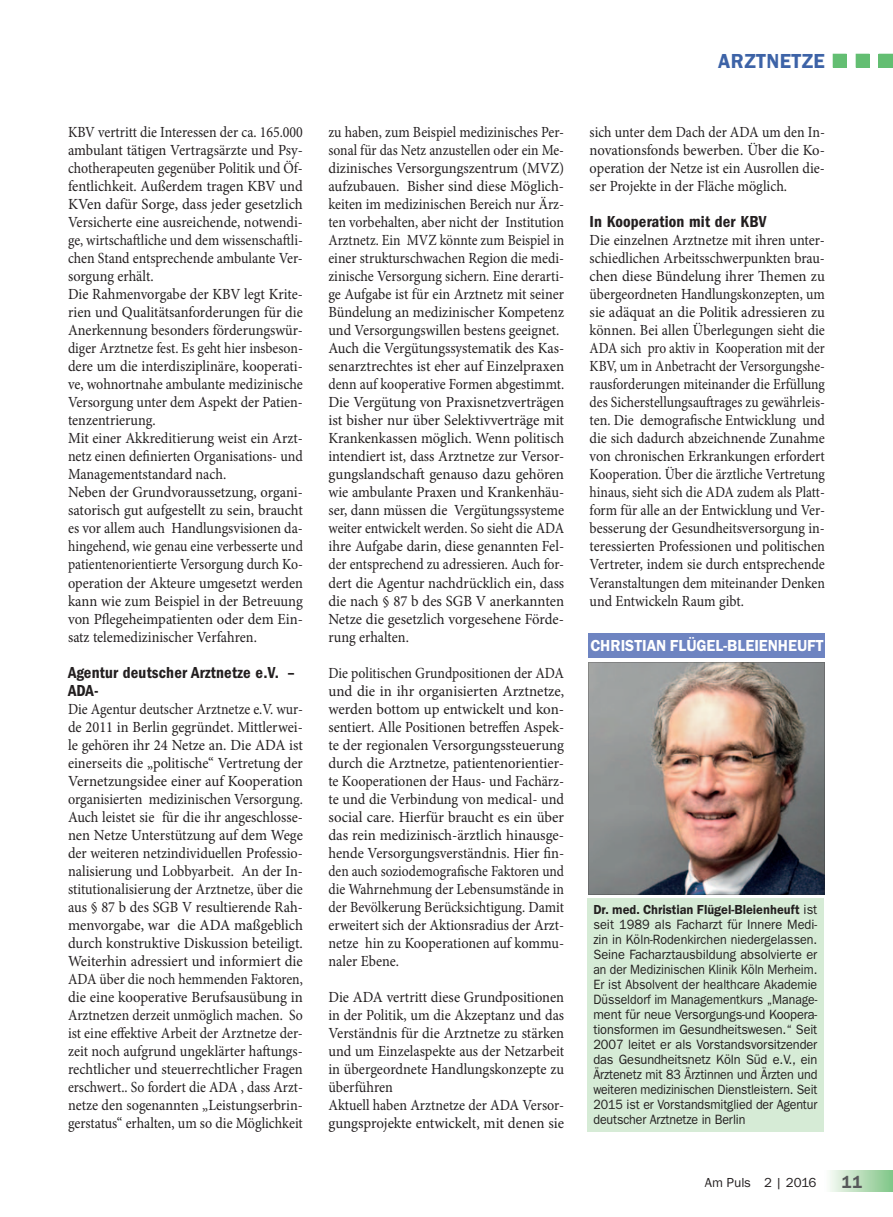
<style>
.page{position:relative;width:893px;height:1217px;background:#fff}
.page>*{position:absolute;margin:0;border:0;box-sizing:border-box;transform-origin:0 0}
.t1{font:600 21px "Franklin Gothic Itc T";letter-spacing:.02em;color:#3d63a7;scale:.95 1}
.t2{font:600 18px "Franklin Gothic Itc T";color:#57585a;scale:.9 1}
.t3{font:600 condensed 16.5px/18px "Franklin Gothic LT";letter-spacing:.01em;color:#231f20}
.t4{font:600 16.5px "Franklin Gothic Itc T";color:#fff;scale:.95 1}
.t5{font:15.45px/18px "Minion Pro";color:#231f20;scale:.9 1}
.t6{font:15.45px/18px "Minion Pro";color:#231f20;text-align:justify;scale:.89 1}
.t7{font:15.45px/18px "Minion Pro";color:#231f20;text-align:justify;scale:.92 1}
.t8{font:15.45px/18px "Minion Pro";color:#231f20;scale:.94 1}
.t9{font:13.5px/15px "Franklin Gothic LT";letter-spacing:-.01em;color:#231f20;text-align:justify;scale:.95 1}
.t10{font:600 13.5px "Franklin Gothic Itc T";color:#231f20;scale:.94 1}
.t11{font:13.5px "Franklin Gothic Itc T";color:#231f20}
.s1{font-family:"Franklin Gothic LT";font-weight:400}
</style>
<div class="page">
<div style="left:825px;top:1169px;width:68px;height:22px;background:linear-gradient(to right,#fcfcf9,#81c688)"></div>
<svg style="left:879px;top:54px;width:14px;height:14px"></svg>
<svg style="left:856px;top:54px;width:13px;height:14px"></svg>
<svg style="left:833px;top:54px;width:13px;height:14px"></svg>
<div style="left:589px;top:633px;width:236px;height:25px;background:#6e84c1"></div>
<div style="left:588px;top:898px;width:236px;height:233px;background:#d6ebd6"></div>
<img style="left:588px;top:662px;width:236px;height:232px">
<p class="t5" style="left:68px;top:123px;width:262px">KBV vertritt die Interessen der ca. 165.000 ambulant tätigen Vertragsärzte und Psy&shy;chotherapeuten gegenüber Politik und Öf&shy;fentlichkeit. Außerdem tragen KBV und KVen dafür Sorge, dass jeder gesetzlich Versicherte eine ausreichende, notwendi&shy;ge, wirtschaftliche und dem wissenschaftli&shy;chen Stand entsprechende ambulante Ver&shy;sorgung erhält.<br>Die Rahmenvorgabe der KBV legt Krite&shy;rien und Qualitätsanforderungen für die Anerkennung besonders förderungswür&shy;diger Arztnetze fest. Es geht hier insbeson&shy;dere um die interdisziplinäre, kooperati&shy;ve, wohnortnahe ambulante medizinische Versorgung unter dem Aspekt der Patien&shy;tenzentrierung.<br>Mit einer Akkreditierung weist ein Arzt&shy;netz einen definierten Organisations- und Managementstandard nach.<br>Neben der Grundvoraussetzung, organi&shy;satorisch gut aufgestellt zu sein, braucht es vor allem auch Handlungsvisionen da&shy;hingehend, wie genau eine verbesserte und patientenorientierte Versorgung durch Ko&shy;operation der Akteure umgesetzt werden kann wie zum Beispiel in der Betreuung von Pflegeheimpatienten oder dem Ein&shy;satz telemedizinischer Verfahren.</p>
<p class="t3" style="left:68px;top:663px;width:228px">Agentur deutscher Arztnetze e.V. –<br>ADA-</p>
<p class="t6" style="left:68px;top:699px;width:265px">Die Agentur deutscher Arztnetze e.V. wur&shy;de 2011 in Berlin gegründet. Mittlerwei&shy;le gehören ihr 24 Netze an. Die ADA ist einerseits die „politische“ Vertretung der Vernetzungsidee einer auf Kooperation organisierten medizinischen Versorgung.<br>Auch leistet sie für die ihr angeschlosse&shy;nen Netze Unterstützung auf dem Wege der weiteren netzindividuellen Professio&shy;nalisierung und Lobbyarbeit. An der In&shy;stitutionalisierung der Arztnetze, über die aus § 87 b des SGB V resultierende Rah&shy;menvorgabe, war die ADA maßgeblich durch konstruktive Diskussion beteiligt.<br>Weiterhin adressiert und informiert die ADA über die noch hemmenden Faktoren, die eine kooperative Berufsausübung in Arztnetzen derzeit unmöglich machen. So ist eine effektive Arbeit der Arztnetze der&shy;zeit noch aufgrund ungeklärter haftungs&shy;rechtlicher und steuerrechtlicher Fragen erschwert.. So fordert die ADA , dass Arzt&shy;netze den sogenannten „Leistungserbrin&shy;gerstatus“ erhalten, um so die Möglichkeit</p>
<p class="t5" style="left:328px;top:123px;width:263px">zu haben, zum Beispiel medizinisches Per&shy;sonal für das Netz anzustellen oder ein Me&shy;dizinisches Versorgungszentrum (MVZ) aufzubauen. Bisher sind diese Möglich&shy;keiten im medizinischen Bereich nur Ärz&shy;ten vorbehalten, aber nicht der Institution Arztnetz. Ein MVZ könnte zum Beispiel in einer strukturschwachen Region die medi&shy;zinische Versorgung sichern. Eine derarti&shy;ge Aufgabe ist für ein Arztnetz mit seiner Bündelung an medizinischer Kompetenz und Versorgungswillen bestens geeignet.<br>Auch die Vergütungssystematik des Kas&shy;senarztrechtes ist eher auf Einzelpraxen denn auf kooperative Formen abgestimmt.<br>Die Vergütung von Praxisnetzverträgen ist bisher nur über Selektivverträge mit Krankenkassen möglich. Wenn politisch intendiert ist, dass Arztnetze zur Versor&shy;gungslandschaft genauso dazu gehören wie ambulante Praxen und Krankenhäu&shy;ser, dann müssen die Vergütungssysteme weiter entwickelt werden. So sieht die ADA ihre Aufgabe darin, diese genannten Fel&shy;der entsprechend zu adressieren. Auch for&shy;dert die Agentur nachdrücklich ein, dass die nach § 87 b des SGB V anerkannten Netze die gesetzlich vorgesehene Förde&shy;rung erhalten.</p>
<p class="t6" style="left:328px;top:663px;width:266px">Die politischen Grundpositionen der ADA und die in ihr organisierten Arztnetze, werden bottom up entwickelt und kon&shy;sentiert. Alle Positionen betreffen Aspek&shy;te der regionalen Versorgungssteuerung durch die Arztnetze, patientenorientier&shy;te Kooperationen der Haus- und Fachärz&shy;te und die Verbindung von medical- und social care. Hierfür braucht es ein über das rein medizinisch-ärztlich hinausge&shy;hende Versorgungsverständnis. Hier fin&shy;den auch soziodemografische Faktoren und die Wahrnehmung der Lebensumstände in der Bevölkerung Berücksichtigung. Damit erweitert sich der Aktionsradius der Arzt&shy;netze hin zu Kooperationen auf kommu&shy;naler Ebene.</p>
<p class="t8" style="left:328px;top:987px;width:252px">Die ADA vertritt diese Grundpositionen in der Politik, um die Akzeptanz und das Verständnis für die Arztnetze zu stärken und um Einzelaspekte aus der Netzarbeit in übergeordnete Handlungskonzepte zu überführen<br>Aktuell haben Arztnetze der ADA Versor&shy;gungsprojekte entwickelt, mit denen sie</p>
<h1 class="t1" style="left:718px;top:49px;width:114px">ARZTNETZE</h1>
<p class="t5" style="left:590px;top:123px;width:263px;text-align:justify">sich unter dem Dach der ADA um den In&shy;novationsfonds bewerben. Über die Ko&shy;operation der Netze ist ein Ausrollen die&shy;ser Projekte in der Fläche möglich.</p>
<p class="t3" style="left:590px;top:213px;width:178px">In Kooperation mit der KBV</p>
<p class="t7" style="left:590px;top:231px;width:257px">Die einzelnen Arztnetze mit ihren unter&shy;schiedlichen Arbeitsschwerpunkten brau&shy;chen diese Bündelung ihrer Themen zu übergeordneten Handlungskonzepten, um sie adäquat an die Politik adressieren zu können. Bei allen Überlegungen sieht die ADA sich pro aktiv in Kooperation mit der KBV, um in Anbetracht der Versorgungshe&shy;rausforderungen miteinander die Erfüllung des Sicherstellungsauftrages zu gewährleis&shy;ten. Die demografische Entwicklung und die sich dadurch abzeichnende Zunahme von chronischen Erkrankungen erfordert Kooperation. Über die ärztliche Vertretung hinaus, sieht sich die ADA zudem als Platt&shy;form für alle an der Entwicklung und Ver&shy;besserung der Gesundheitsversorgung in&shy;teressierten Professionen und politischen Vertreter, indem sie durch entsprechende Veranstaltungen dem miteinander Denken und Entwickeln Raum gibt.</p>
<p class="t4" style="left:590px;top:635px;width:247px">CHRISTIAN FLÜGEL-BLEIENHEUFT</p>
<p class="t10" style="left:593px;top:900px;width:240px">Dr. med. Christian Flügel-Bleienheuft <span class="s1">ist</span></p>
<p class="t9" style="left:593px;top:916px;width:237px">seit 1989 als Facharzt für Innere Medi&shy;zin in Köln-Rodenkirchen niedergelassen.<br>Seine Facharztausbildung absolvierte er an der Medizinischen Klinik Köln Merheim.<br>Er ist Absolvent der healthcare Akademie Düsseldorf im Managementkurs „Manage&shy;ment für neue Versorgungs-und Koopera&shy;tionsformen im Gesundheitswesen.“ Seit 2007 leitet er als Vorstandsvorsitzender das Gesundheitsnetz Köln Süd e.V., ein Ärztenetz mit 83 Ärztinnen und Ärzten und weiteren medizinischen Dienstleistern. Seit 2015 ist er Vorstandsmitglied der Agentur deutscher Arztnetze in Berlin</p>
<p class="t11" style="left:705px;top:1174px;width:113px">Am Puls 2 | 2016</p>
<p class="t2" style="left:842px;top:1170px;width:24px">11</p>
</div>
